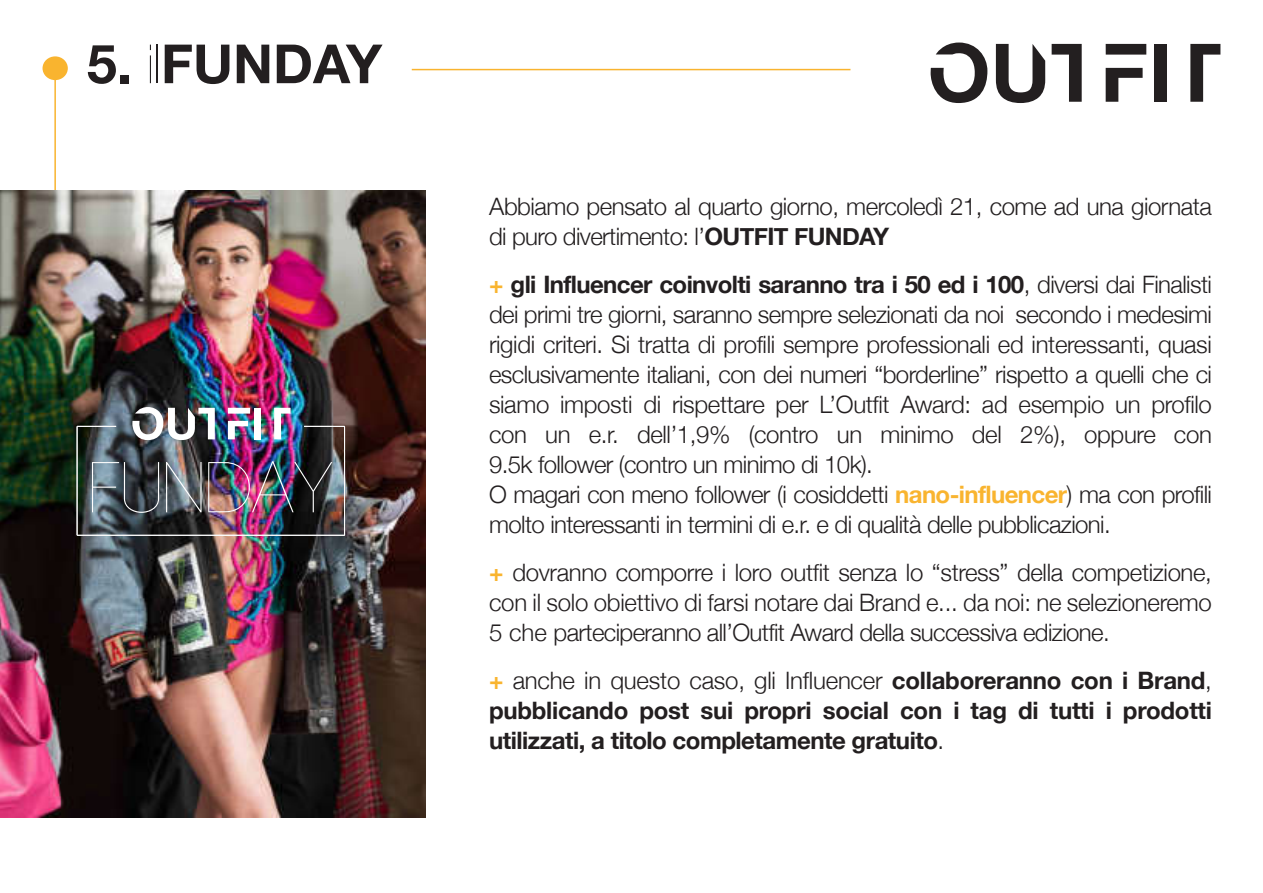
<style>
.page{position:relative;width:1263px;height:893px;background:#fff}
.page>*{position:absolute;margin:0;border:0;box-sizing:border-box;transform-origin:0 0}
.t1{font:700 54px "Helvetica Neue";color:#231f20}
.t2{font:300 24px/30px "Helvetica Neue";letter-spacing:-.025em;color:#231f20}
.t3{font:700 24px/30px "Helvetica Neue";letter-spacing:-.02em;color:#231f20;text-align:justify}
.s1{font-weight:200}
.s2{font-weight:700}
.s3{font-weight:700;color:#f9b42f}
.s4{color:#f9b42f}
.s5{font-weight:300}
</style>
<div class="page">
<hr style="left:54px;top:68px;width:2px;height:244px;background:#f9b42f">
<div style="left:43px;top:56px;width:25px;height:24px;background:#f9b42f;border-radius:50%"></div>
<hr style="left:412px;top:69px;width:438px;height:1px;background:#f9b42f">
<svg style="left:996px;top:44px;width:49px;height:59px"></svg>
<svg style="left:1052px;top:44px;width:30px;height:58px"></svg>
<div style="left:1154px;top:44px;width:12px;height:58px;background:#231f20"></div>
<svg style="left:1190px;top:44px;width:30px;height:58px"></svg>
<div style="left:1106px;top:44px;width:40px;height:11px;background:#231f20"></div>
<svg style="left:1106px;top:68px;width:36px;height:34px"></svg>
<svg style="left:930px;top:43px;width:57px;height:60px"></svg>
<img style="left:0;top:191px;width:426px;height:626px">
<div style="left:254px;top:408px;width:7px;height:31px;background:#fff"></div>
<svg style="left:274px;top:408px;width:17px;height:31px"></svg>
<div style="left:228px;top:408px;width:22px;height:6px;background:#fff"></div>
<svg style="left:228px;top:421px;width:20px;height:18px"></svg>
<img style="left:132px;top:407px;width:83px;height:33px">
<hr style="left:77px;top:426px;width:1px;height:109px;background:#fff">
<hr style="left:77px;top:426px;width:39px;height:1px;background:#fff">
<hr style="left:77px;top:535px;width:268px;height:1px;background:#fff">
<hr style="left:344px;top:426px;width:1px;height:109px;background:#fff">
<hr style="left:304px;top:426px;width:41px;height:1px;background:#fff">
<svg style="left:92px;top:462px;width:67px;height:51px;background:#535e66"></svg>
<svg style="left:166px;top:462px;width:36px;height:50px;background:#72777c"></svg>
<img style="left:208px;top:461px;width:124px;height:51px">
<h1 class="t1" style="left:87px;top:41px;width:297px">5. <span class="s1">il</span>FUNDAY</h1>
<p class="t2" style="left:489px;top:193px;width:724px">Abbiamo pensato al quarto giorno, mercoledì 21, come ad una giornata di puro divertimento: l’<span class="s2">OUTFIT FUNDAY</span></p>
<p class="t2" style="left:489px;top:271px;width:724px"><span class="s3">+</span> <span class="s2">gli Influencer coinvolti saranno tra i 50 ed i 100</span>, diversi dai Finalisti dei primi tre giorni, saranno sempre selezionati da noi secondo i medesimi rigidi criteri. Si tratta di profili sempre professionali ed interessanti, quasi esclusivamente italiani, con dei numeri “borderline” rispetto a quelli che ci siamo imposti di rispettare per L’Outfit Award: ad esempio un profilo con un e.r. dell’1,9% (contro un minimo del 2%), oppure con 9.5k follower (contro un minimo di 10k).<br>O magari con meno follower (i cosiddetti <span class="s3">nano-influencer</span>) ma con profili molto interessanti in termini di e.r. e di qualità delle pubblicazioni.</p>
<p class="t2" style="left:489px;top:559px;width:724px;text-align:justify"><span class="s3">+</span> dovranno comporre i loro outfit senza lo “stress” della competizione, con il solo obiettivo di farsi notare dai Brand e... da noi: ne selezioneremo 5 che parteciperanno all’Outfit Award della successiva edizione.</p>
<p class="t3" style="left:489px;top:666px;width:724px"><span class="s4">+</span> <span class="s5">anche in questo caso, gli Influencer</span> collaboreranno con i Brand<span class="s5">, </span>pubblicando post sui propri social con i tag di tutti i prodotti utilizzati, a titolo completamente gratuito<span class="s5">.</span></p>
</div>
